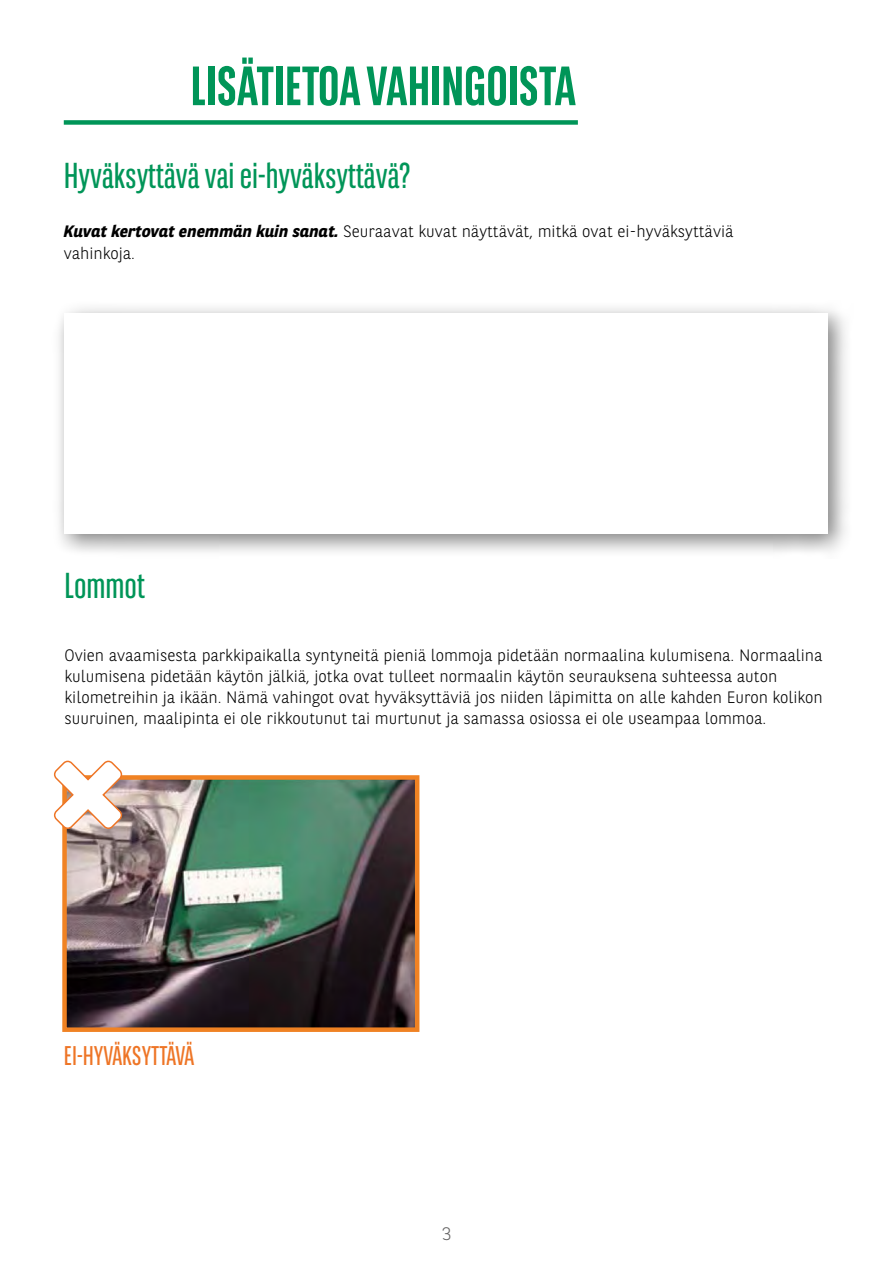
<style>
.page{position:relative;width:893px;height:1263px;background:#fff}
.page>*{position:absolute;margin:0;border:0;box-sizing:border-box;transform-origin:0 0}
.t1{font:700 55.2px "BNPP Sans Condensed";color:#009558}
.t2{font:36px "BNPP Sans Condensed";color:#009558}
.t3{font:27px "BNPP Sans Condensed";color:#ee7526}
.t4{font:300 18px "BNPP Sans";color:#646363}
.t5{font:300 16.5px/21px "BNPP Sans";color:#000}
.s1{font-weight:700;font-style:italic}
</style>
<div class="page">
<div style="left:51px;top:300px;width:803px;height:259px;background:#000;opacity:.5"></div>
<div style="left:65px;top:313px;width:763px;height:221px;background:#fff"></div>
<img style="left:67px;top:780px;width:347px;height:247px">
<div style="left:62px;top:775px;width:357px;height:257px;border:4px solid #f08223"></div>
<div style="left:64px;top:120px;width:514px;height:5px;background:#009558"></div>
<svg style="left:53px;top:760px;width:70px;height:70px"></svg>
<h1 class="t1" style="left:191px;top:56px;width:387px">LISÄTIETOA VAHINGOISTA</h1>
<h2 class="t2" style="left:64px;top:156px;width:348px">Hyväksyttävä vai ei-hyväksyttävä?</h2>
<p class="t5" style="left:64px;top:220px;width:671px;line-height:21.9px"><span class="s1">Kuvat kertovat enemmän kuin sanat.</span> Seuraavat kuvat näyttävät, mitkä ovat ei-hyväksyttäviä vahinkoja.</p>
<h2 class="t2" style="left:65px;top:566px;width:82px">Lommot</h2>
<p class="t5" style="left:65px;top:644px;width:760px">Ovien avaamisesta parkkipaikalla syntyneitä pieniä lommoja pidetään normaalina kulumisena. Normaalina kulumisena pidetään käytön jälkiä, jotka ovat tulleet normaalin käytön seurauksena suhteessa auton kilometreihin ja ikään. Nämä vahingot ovat hyväksyttäviä jos niiden läpimitta on alle kahden Euron kolikon suuruinen, maalipinta ei ole rikkoutunut tai murtunut ja samassa osiossa ei ole useampaa lommoa.</p>
<h3 class="t3" style="left:64px;top:1041px;width:132px">EI-HYVÄKSYTTÄVÄ</h3>
<p class="t4" style="left:442px;top:1222px;width:11px">3</p>
</div>
